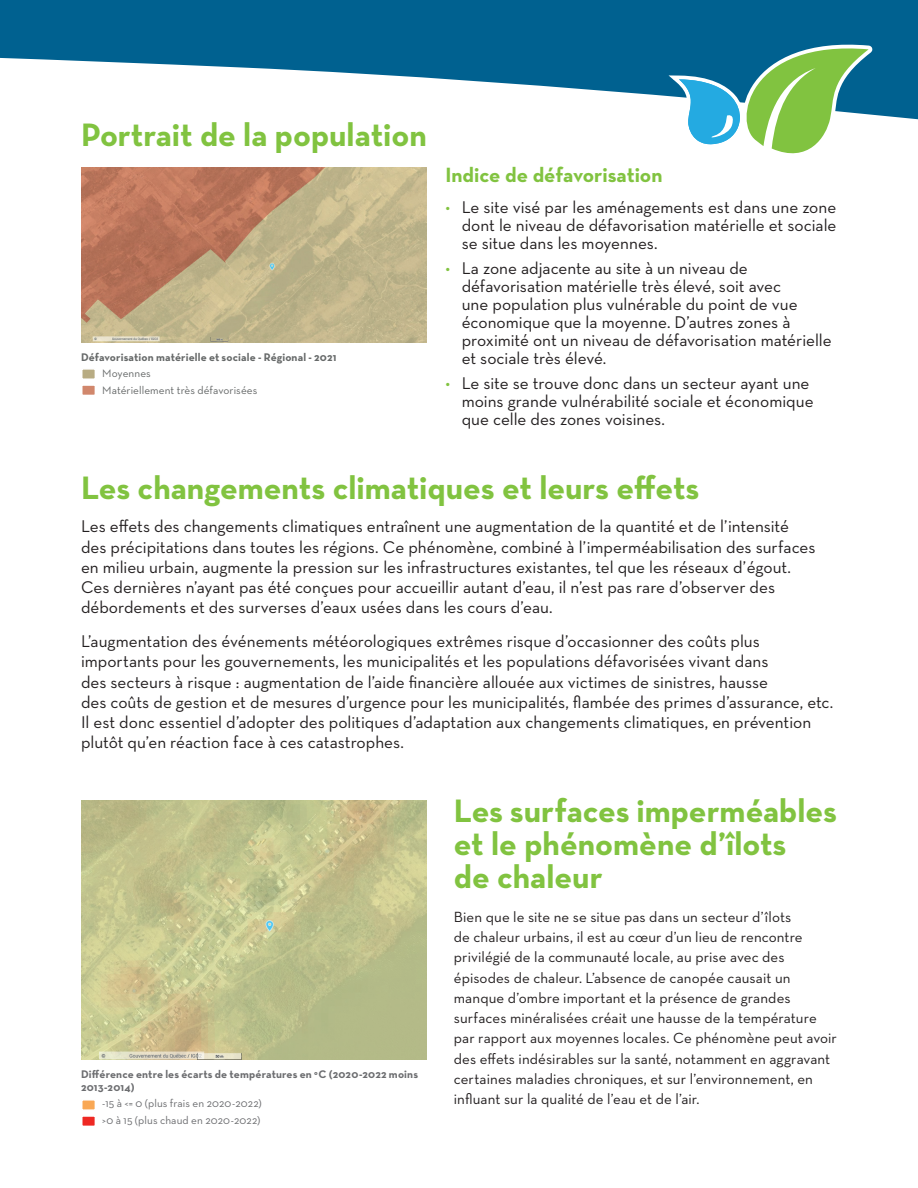
<style>
.page{position:relative;width:918px;height:1188px;background:#fff}
.page>*{position:absolute;margin:0;border:0;box-sizing:border-box;transform-origin:0 0}
.t1{font:700 33px/33px "Neutra Text";color:#81c340}
.t2{font:700 21px "Neutra Text";color:#81c340}
.t3{font:17.25px/20.2px "Neutra Text";color:#231f20}
.t4{font:15px/20.2px "Neutra Text";letter-spacing:.005em;color:#231f20}
.t5{font:700 11.25px/12.8px "Neutra Text";letter-spacing:.015em;color:#6c6d70}
.t6{font:11.25px/16.5px "Neutra Text";letter-spacing:.01em;color:#6c6d70}
.t7{font:700 11.25px "Neutra Text";letter-spacing:.01em;color:#666969}
.t8{font:11.25px/16.5px "Neutra Text";letter-spacing:.005em;color:#666969}
.s1{color:#81c340}
</style>
<div class="page">
<img style="left:81px;top:800px;width:346px;height:259px">
<div style="left:81px;top:1099px;width:15px;height:12px;background:#f9a855;border:2px solid #fff"></div>
<div style="left:81px;top:1115px;width:15px;height:12px;background:#ee2823;border:2px solid #fff"></div>
<svg style="left:0;top:0;width:918px;height:343px"></svg>
<svg style="left:663px;top:27px;width:244px;height:137px"></svg>
<img style="left:81px;top:167px;width:346px;height:175px">
<div style="left:81px;top:368px;width:15px;height:12px;background:#b8ac83;border:2px solid #fff"></div>
<div style="left:81px;top:384px;width:15px;height:12px;background:#d1876c;border:2px solid #fff"></div>
<h1 class="t1" style="left:81px;top:117px;width:347px">Portrait de la population</h1>
<p class="t7" style="left:81px;top:350px;width:257px">Défavorisation matérielle et sociale - Régional - 2021</p>
<p class="t8" style="left:102px;top:365px;width:157px">Moyennes<br>Matériellement très défavorisées</p>
<p class="t2" style="left:446px;top:162px;width:219px">Indice de défavorisation</p>
<p class="t3" style="left:462px;top:198px;width:376px;line-height:18px;text-align:justify;text-indent:-16px"><span class="s1">•</span> Le site visé par les aménagements est dans une zone dont le niveau de défavorisation matérielle et sociale se situe dans les moyennes.</p>
<p class="t3" style="left:462px;top:259px;width:371px;line-height:18px;text-indent:-16px"><span class="s1">•</span> La zone adjacente au site à un niveau de défavorisation matérielle très élevé, soit avec<br>une population plus vulnérable du point de vue économique que la moyenne. D’autres zones à proximité ont un niveau de défavorisation matérielle et sociale très élevé.</p>
<p class="t3" style="left:462px;top:374px;width:353px;line-height:18px;text-indent:-16px"><span class="s1">•</span> Le site se trouve donc dans un secteur ayant une moins grande vulnérabilité sociale et économique que celle des zones voisines.</p>
<h1 class="t1" style="left:81px;top:470px;width:620px">Les changements climatiques et leurs effets</h1>
<p class="t3" style="left:81px;top:516px;width:736px">Les effets des changements climatiques entraînent une augmentation de la quantité et de l’intensité des précipitations dans toutes les régions. Ce phénomène, combiné à l’imperméabilisation des surfaces en milieu urbain, augmente la pression sur les infrastructures existantes, tel que les réseaux d’égout.<br>Ces dernières n’ayant pas été conçues pour accueillir autant d’eau, il n’est pas rare d’observer des débordements et des surverses d’eaux usées dans les cours d’eau.</p>
<p class="t3" style="left:81px;top:631px;width:754px">L’augmentation des événements météorologiques extrêmes risque d’occasionner des coûts plus importants pour les gouvernements, les municipalités et les populations défavorisées vivant dans<br>des secteurs à risque : augmentation de l’aide financière allouée aux victimes de sinistres, hausse<br>des coûts de gestion et de mesures d’urgence pour les municipalités, flambée des primes d’assurance, etc.<br>Il est donc essentiel d’adopter des politiques d’adaptation aux changements climatiques, en prévention plutôt qu’en réaction face à ces catastrophes.</p>
<p class="t5" style="left:81px;top:1068px;width:339px">Différence entre les écarts de températures en °C (2020-2022 moins<br>2013-2014)</p>
<p class="t6" style="left:102px;top:1095px;width:161px">-15 à &lt;= 0 (plus frais en 2020-2022) &gt;0 à 15 (plus chaud en 2020-2022)</p>
<h1 class="t1" style="left:454px;top:794px;width:385px">Les surfaces imperméables et le phénomène d’îlots<br>de chaleur</h1>
<p class="t4" style="left:454px;top:906px;width:385px">Bien que le site ne se situe pas dans un secteur d’îlots<br>de chaleur urbains, il est au cœur d’un lieu de rencontre privilégié de la communauté locale, au prise avec des épisodes de chaleur. L’absence de canopée causait un manque d’ombre important et la présence de grandes surfaces minéralisées créait une hausse de la température par rapport aux moyennes locales. Ce phénomène peut avoir des effets indésirables sur la santé, notamment en aggravant certaines maladies chroniques, et sur l’environnement, en influant sur la qualité de l’eau et de l’air.</p>
</div>
